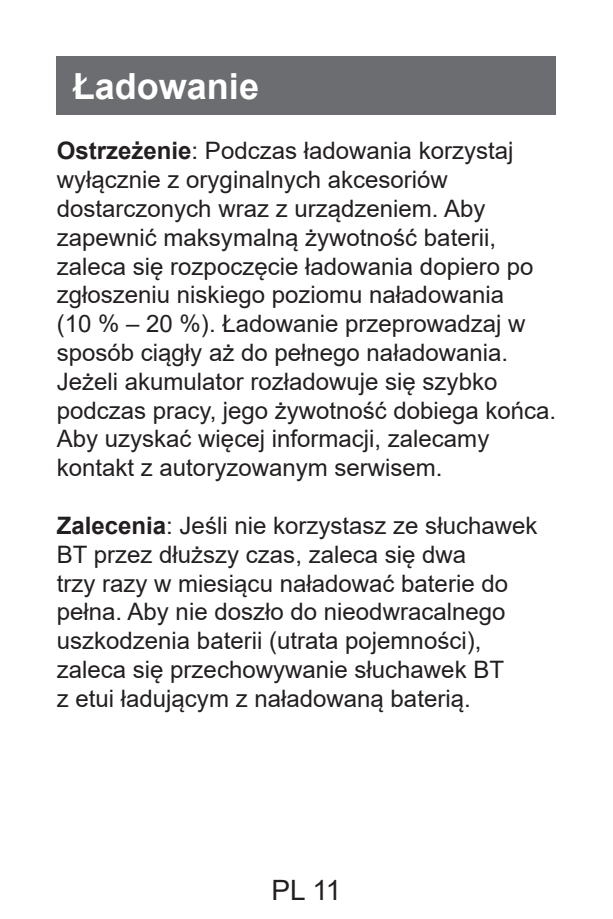
<style>
.page{position:relative;width:613px;height:919px;background:#fff}
.page>*{position:absolute;margin:0;border:0;box-sizing:border-box;transform-origin:0 0}
.t1{font:700 36px "Arial";color:#fff}
.t2{font:28px "Arial";color:#231f20}
.t3{font:24px/28.8px "Arial";color:#231f20}
.s1{font-weight:700}
</style>
<div class="page">
<div style="left:57px;top:57px;width:499px;height:58px;background:#6c6d70"></div>
<h1 class="t1" style="left:73px;top:61px;width:188px">Ładowanie</h1>
<p class="t3" style="left:57px;top:136px;width:500px"><span class="s1">Ostrzeżenie</span>: Podczas ładowania korzystaj wyłącznie z oryginalnych akcesoriów dostarczonych wraz z urządzeniem. Aby zapewnić maksymalną żywotność baterii, zaleca się rozpoczęcie ładowania dopiero po zgłoszeniu niskiego poziomu naładowania<br>(10 % – 20 %). Ładowanie przeprowadzaj w sposób ciągły aż do pełnego naładowania.<br>Jeżeli akumulator rozładowuje się szybko podczas pracy, jego żywotność dobiega końca.<br>Aby uzyskać więcej informacji, zalecamy kontakt z autoryzowanym serwisem.</p>
<p class="t3" style="left:57px;top:511px;width:482px"><span class="s1">Zalecenia</span>: Jeśli nie korzystasz ze słuchawek BT przez dłuższy czas, zaleca się dwa<br>trzy razy w miesiącu naładować baterie do pełna. Aby nie doszło do nieodwracalnego uszkodzenia baterii (utrata pojemności), zaleca się przechowywanie słuchawek BT<br>z etui ładującym z naładowaną baterią.</p>
<p class="t2" style="left:271px;top:870px;width:72px">PL 11</p>
</div>
